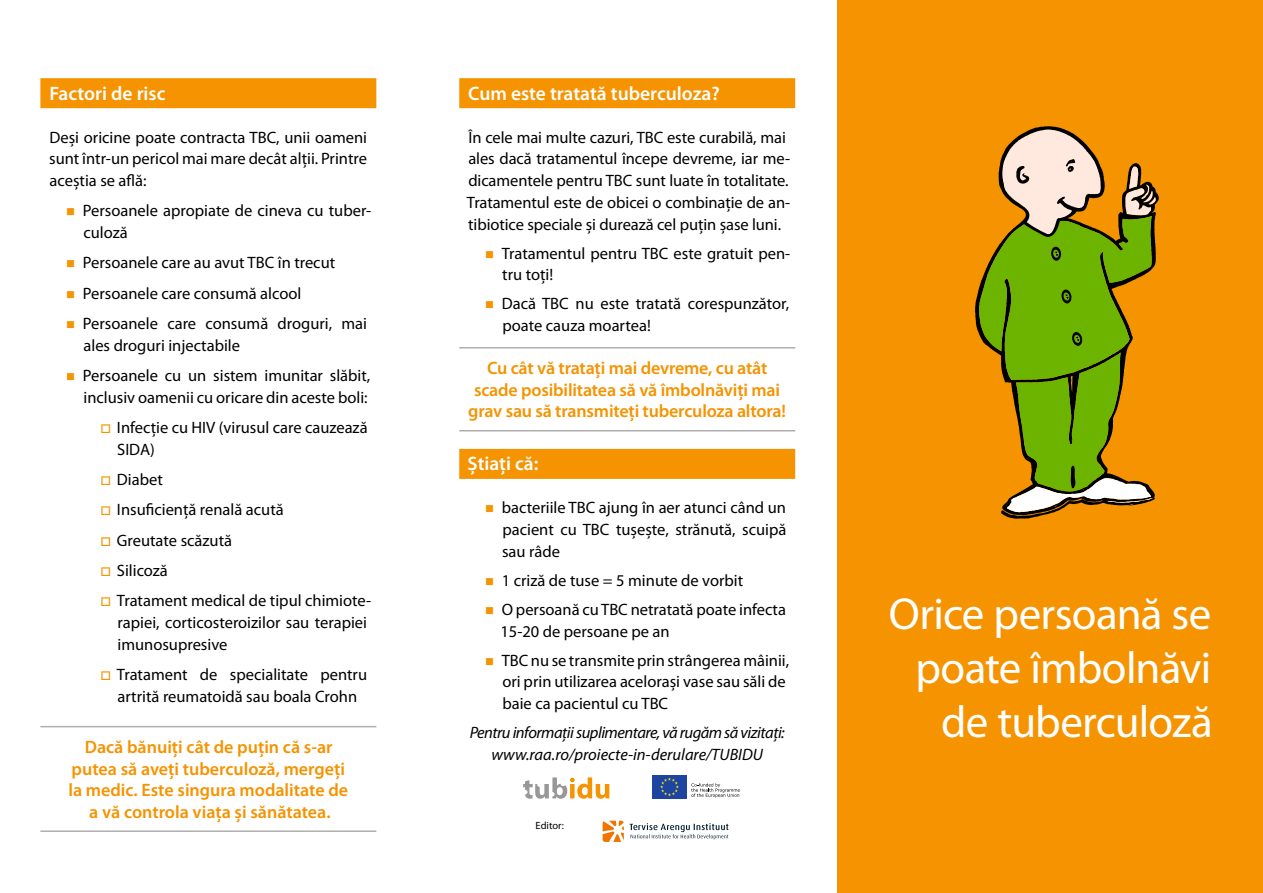
<style>
.page{position:relative;width:1263px;height:893px;background:#fff}
.page>*{position:absolute;margin:0;border:0;box-sizing:border-box;transform-origin:0 0}
.t1{font:45px/54px "Myriad Pro";letter-spacing:-.015em;color:#fff;text-align:right}
.t2{font:600 19.5px "Myriad Pro";color:#fff}
.t3{font:600 18px/21.6px "Myriad Pro";letter-spacing:-.01em;color:#f59300;text-align:center}
.t4{font:16.5px/21.8px "Myriad Pro";color:#000}
.t5{font:italic 16.5px/21.8px "Myriad Pro";letter-spacing:-.03em;color:#000;text-align:center}
.t6{font:10.5px "Myriad Pro";color:#000}
.s1{color:#f59300}
</style>
<div class="page">
<div style="left:40px;top:78px;width:336px;height:30px;background:#f59300"></div>
<hr style="left:40px;top:726px;width:336px;height:1px;background:#afafb0">
<hr style="left:40px;top:830px;width:336px;height:2px;background:#afafb0">
<div style="left:838px;top:0;width:425px;height:893px;background:#f59300"></div>
<svg style="left:630px;top:823px;width:98px;height:16px"></svg>
<svg style="left:603px;top:821px;width:21px;height:21px"></svg>
<div style="left:652px;top:775px;width:35px;height:24px;background:#1d45a0"></div>
<svg style="left:660px;top:777px;width:19px;height:19px"></svg>
<svg style="left:691px;top:783px;width:49px;height:15px"></svg>
<svg style="left:523px;top:777px;width:86px;height:22px"></svg>
<svg style="left:975px;top:126px;width:184px;height:393px"></svg>
<svg style="left:979px;top:128px;width:177px;height:384px"></svg>
<div style="left:459px;top:78px;width:336px;height:30px;background:#f59300"></div>
<hr style="left:459px;top:347px;width:336px;height:1px;background:#afafb0">
<hr style="left:459px;top:430px;width:336px;height:1px;background:#afafb0">
<div style="left:459px;top:449px;width:336px;height:30px;background:#f59300"></div>
<p class="t2" style="left:49px;top:81px;width:118px">Factori de risc</p>
<p class="t4" style="left:49px;top:126px;width:319px;text-align:justify">Deși oricine poate contracta TBC, unii oameni sunt într-un pericol mai mare decât alții. Printre aceștia se află:</p>
<p class="t4" style="left:83px;top:200px;width:289px;text-indent:-17px"><span class="s1">■</span> Persoanele apropiate de cineva cu tuber&shy;culoză</p>
<p class="t4" style="left:66px;top:252px;width:270px"><span class="s1">■</span> Persoanele care au avut TBC în trecut</p>
<p class="t4" style="left:66px;top:282px;width:237px"><span class="s1">■</span> Persoanele care consumă alcool</p>
<p class="t4" style="left:84px;top:312px;width:285px;text-indent:-17px"><span class="s1">■</span> Persoanele care consumă droguri, mai ales droguri injectabile</p>
<p class="t4" style="left:66px;top:364px;width:305px;text-align:right"><span class="s1">■</span> Persoanele cu un sistem imunitar slăbit, inclusiv oamenii cu oricare din aceste boli:</p>
<p class="t4" style="left:117px;top:416px;width:252px;text-indent:-17px"><span class="s1">□</span> Infecție cu HIV (virusul care cauzează<br>SIDA)</p>
<p class="t4" style="left:101px;top:468px;width:64px"><span class="s1">□</span> Diabet</p>
<p class="t4" style="left:101px;top:499px;width:185px"><span class="s1">□</span> Insuficiență renală acută</p>
<p class="t4" style="left:101px;top:529px;width:133px"><span class="s1">□</span> Greutate scăzută</p>
<p class="t4" style="left:101px;top:559px;width:69px"><span class="s1">□</span> Silicoză</p>
<p class="t4" style="left:118px;top:589px;width:255px;text-indent:-17px"><span class="s1">□</span> Tratament medical de tipul chimiote&shy;rapiei, corticosteroizilor sau terapiei imunosupresive</p>
<p class="t4" style="left:101px;top:663px;width:268px;text-align:center"><span class="s1">□</span> Tratament de specialitate pentru artrită reumatoidă sau boala Crohn</p>
<p class="t3" style="left:68px;top:736px;width:281px">Dacă bănuiți cât de puțin că s-ar putea să aveți tuberculoză, mergeți la medic. Este singura modalitate de a vă controla viața și sănătatea.</p>
<p class="t2" style="left:468px;top:81px;width:253px">Cum este tratată tuberculoza?</p>
<p class="t4" style="left:467px;top:126px;width:325px">În cele mai multe cazuri, TBC este curabilă, mai ales dacă tratamentul începe devreme, iar me&shy;dicamentele pentru TBC sunt luate în totalitate.<br>Tratamentul este de obicei o combinație de an&shy;tibiotice speciale și durează cel puțin șase luni.</p>
<p class="t4" style="left:502px;top:242px;width:289px;text-indent:-17px"><span class="s1">■</span> Tratamentul pentru TBC este gratuit pen&shy;tru toți!</p>
<p class="t4" style="left:502px;top:293px;width:288px;text-indent:-17px"><span class="s1">■</span> Dacă TBC nu este tratată corespunzător, poate cauza moartea!</p>
<p class="t3" style="left:468px;top:357px;width:319px">Cu cât vă tratați mai devreme, cu atât scade posibilitatea să vă îmbolnăviți mai grav sau să transmiteți tuberculoza altora!</p>
<p class="t2" style="left:468px;top:451px;width:72px">Știați că:</p>
<p class="t4" style="left:502px;top:497px;width:286px;text-align:justify;text-indent:-17px"><span class="s1">■</span> bacteriile TBC ajung în aer atunci când un pacient cu TBC tușește, strănută, scuipă sau râde</p>
<p class="t4" style="left:485px;top:569px;width:260px"><span class="s1">■</span> 1 criză de tuse = 5 minute de vorbit</p>
<p class="t4" style="left:500px;top:598px;width:287px;text-indent:-15px"><span class="s1">■</span> O persoană cu TBC netratată poate infecta<br>15-20 de persoane pe an</p>
<p class="t4" style="left:502px;top:649px;width:288px;text-indent:-17px"><span class="s1">■</span> TBC nu se transmite prin strângerea mâinii, ori prin utilizarea acelorași vase sau săli de baie ca pacientul cu TBC</p>
<p class="t5" style="left:470px;top:721px;width:317px">Pentru informații suplimentare, vă rugăm să vizitați: www.raa.ro/proiecte-in-derulare/TUBIDU</p>
<p class="t6" style="left:535px;top:819px;width:30px">Editor:</p>
<h1 class="t1" style="left:889px;top:586px;width:325px">Orice persoană se poate îmbolnăvi de tuberculoză</h1>
</div>
